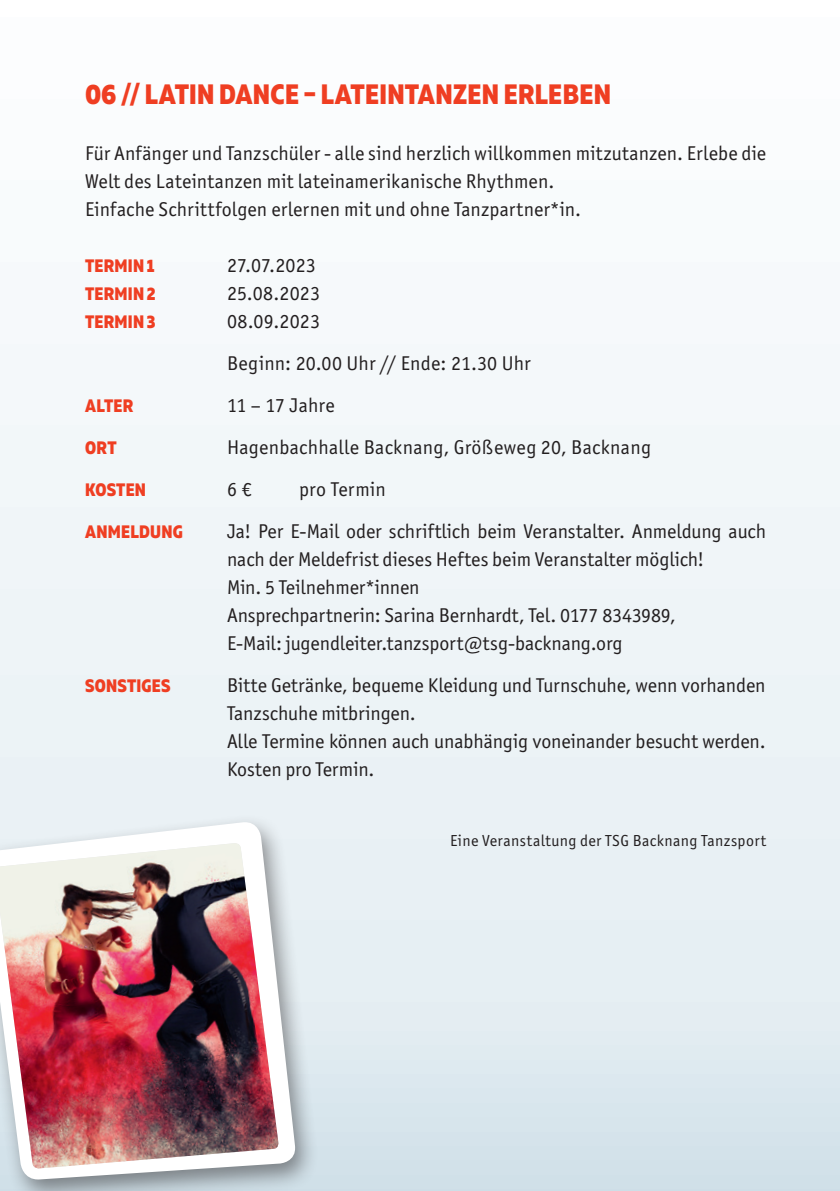
<style>
.page{position:relative;width:840px;height:1191px;background:#fff}
.page>*{position:absolute;margin:0;border:0;box-sizing:border-box;transform-origin:0 0}
.t1{font:800 28px "Muller Narrow";letter-spacing:.01em;color:#ef3e22}
.t2{font:20px/28px "Officina Sans ITC Std";color:#231f20}
.t3{font:800 18px/28px "Muller Narrow";letter-spacing:.01em;color:#ef3e22;text-align:justify}
.t4{font:16px "Officina Sans ITC Std";letter-spacing:.025em;color:#231f20}
</style>
<div class="page">
<div style="left:0;top:0;width:839px;height:1191px;background:linear-gradient(to bottom,#fff,#dce8ee)"></div>
<svg style="left:839px;top:344px;width:1px;height:847px"></svg>
<div style="left:0;top:814px;width:319px;height:377px;background:#231f20;opacity:.5"></div>
<svg style="left:0;top:820px;width:297px;height:360px"></svg>
<img style="left:0;top:843px;width:279px;height:325px">
<h1 class="t1" style="left:85px;top:76px;width:527px">06 // LATIN DANCE – LATEINTANZEN ERLEBEN</h1>
<p class="t2" style="left:85px;top:139px;width:682px">Für Anfänger und Tanzschüler - alle sind herzlich willkommen mitzutanzen. Erlebe die<br>Welt des Lateintanzen mit lateinamerikanische Rhythmen.<br>Einfache Schrittfolgen erlernen mit und ohne Tanzpartner*in.</p>
<p class="t3" style="left:85px;top:252px;width:72px">TERMIN 1<br>TERMIN 2<br>TERMIN 3</p>
<p class="t2" style="left:227px;top:251px;width:94px">27.07.2023<br>25.08.2023<br>08.09.2023</p>
<p class="t2" style="left:227px;top:349px;width:305px">Beginn: 20.00 Uhr // Ende: 21.30 Uhr</p>
<p class="t3" style="left:85px;top:392px;width:49px">ALTER</p>
<p class="t2" style="left:227px;top:391px;width:109px">11 – 17 Jahre</p>
<p class="t3" style="left:85px;top:434px;width:33px">ORT</p>
<p class="t2" style="left:227px;top:433px;width:425px">Hagenbachhalle Backnang, Größeweg 20, Backnang</p>
<p class="t3" style="left:85px;top:476px;width:62px">KOSTEN</p>
<p class="t2" style="left:227px;top:475px;width:26px">6 €</p>
<p class="t2" style="left:299px;top:475px;width:88px">pro Termin</p>
<p class="t3" style="left:85px;top:518px;width:99px">ANMELDUNG</p>
<p class="t2" style="left:227px;top:517px;width:540px">Ja! Per E-Mail oder schriftlich beim Veranstalter. Anmeldung auch nach der Meldefrist dieses Heftes beim Veranstalter möglich!<br>Min. 5 Teilnehmer*innen<br>Ansprechpartnerin: Sarina Bernhardt, Tel. 0177 8343989,<br>E-Mail: jugendleiter.tanzsport@tsg-backnang.org</p>
<p class="t3" style="left:85px;top:672px;width:87px">SONSTIGES</p>
<p class="t2" style="left:227px;top:671px;width:540px">Bitte Getränke, bequeme Kleidung und Turnschuhe, wenn vorhanden Tanzschuhe mitbringen.<br>Alle Termine können auch unabhängig voneinander besucht werden.<br>Kosten pro Termin.</p>
<p class="t4" style="left:450px;top:831px;width:317px">Eine Veranstaltung der TSG Backnang Tanzsport</p>
</div>
